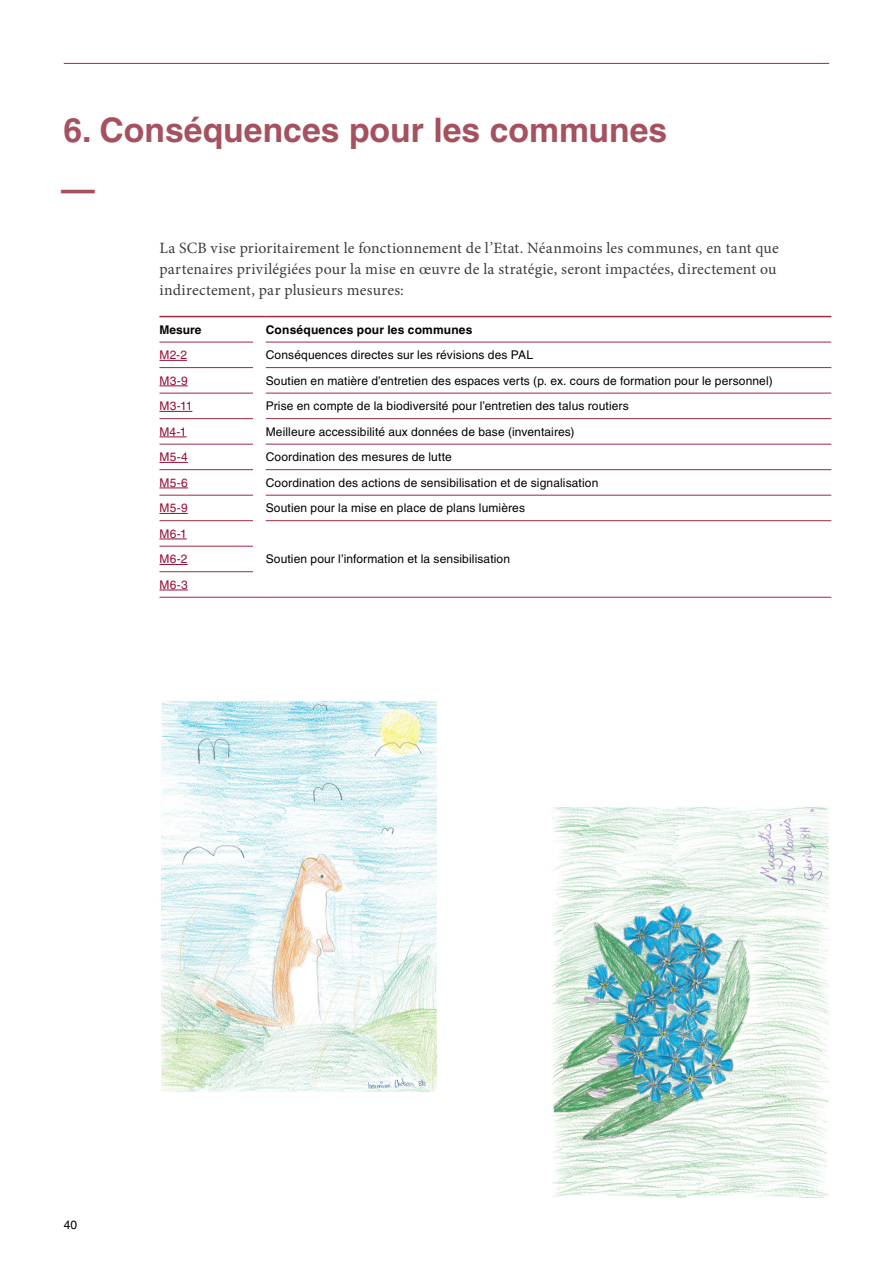
<style>
.page{position:relative;width:893px;height:1263px;background:#fff}
.page>*{position:absolute;margin:0;border:0;box-sizing:border-box;transform-origin:0 0}
.t1{font:700 33.75px/58.5px "Helvetica LT Pro";color:#a5515f}
.t2{font:15.75px/21px "Minion Pro";letter-spacing:.01em;color:#3c3c3b}
.t3{font:12px "Helvetica LT Pro";letter-spacing:.01em;color:#000}
.t4{font:12px/25.5px "Helvetica LT Pro";letter-spacing:.02em;color:#970d34}
.t5{font:700 12px "Helvetica LT Pro";letter-spacing:.015em;color:#000}
</style>
<div class="page">
<hr style="left:64px;top:63px;width:765px;height:1px;background:#9e2943">
<hr style="left:159px;top:342px;width:94px;height:1px;background:#9e2943">
<hr style="left:266px;top:342px;width:565px;height:1px;background:#9e2943">
<hr style="left:159px;top:367px;width:94px;height:1px;background:#9e2943">
<hr style="left:266px;top:367px;width:565px;height:1px;background:#9e2943">
<hr style="left:159px;top:393px;width:94px;height:1px;background:#9e2943">
<hr style="left:266px;top:393px;width:565px;height:1px;background:#9e2943">
<hr style="left:159px;top:418px;width:94px;height:1px;background:#9e2943">
<hr style="left:266px;top:418px;width:565px;height:1px;background:#9e2943">
<hr style="left:159px;top:444px;width:94px;height:1px;background:#9e2943">
<hr style="left:266px;top:444px;width:565px;height:1px;background:#9e2943">
<hr style="left:159px;top:469px;width:94px;height:1px;background:#9e2943">
<hr style="left:266px;top:469px;width:565px;height:1px;background:#9e2943">
<hr style="left:159px;top:495px;width:94px;height:1px;background:#9e2943">
<hr style="left:266px;top:495px;width:565px;height:1px;background:#9e2943">
<hr style="left:159px;top:520px;width:94px;height:1px;background:#9e2943">
<hr style="left:266px;top:520px;width:565px;height:1px;background:#9e2943">
<hr style="left:159px;top:546px;width:94px;height:1px;background:#9e2943">
<hr style="left:159px;top:571px;width:94px;height:1px;background:#9e2943">
<hr style="left:159px;top:316px;width:94px;height:1px;background:#9e2943">
<svg style="left:253px;top:316px;width:13px;height:1px"></svg>
<hr style="left:266px;top:316px;width:565px;height:1px;background:#9e2943">
<hr style="left:159px;top:597px;width:94px;height:1px;background:#9e2943">
<svg style="left:253px;top:597px;width:13px;height:1px"></svg>
<hr style="left:266px;top:597px;width:565px;height:1px;background:#9e2943">
<svg style="left:159px;top:360px;width:28px;height:1px"></svg>
<svg style="left:159px;top:386px;width:29px;height:1px"></svg>
<hr style="left:159px;top:411px;width:33px;height:1px;background:#970d34">
<svg style="left:159px;top:437px;width:28px;height:1px"></svg>
<svg style="left:159px;top:462px;width:29px;height:1px"></svg>
<svg style="left:159px;top:488px;width:29px;height:1px"></svg>
<svg style="left:159px;top:513px;width:29px;height:1px"></svg>
<svg style="left:159px;top:539px;width:28px;height:1px"></svg>
<svg style="left:159px;top:564px;width:29px;height:1px"></svg>
<svg style="left:159px;top:590px;width:29px;height:1px"></svg>
<img style="left:161px;top:701px;width:276px;height:391px">
<img style="left:552px;top:807px;width:277px;height:391px">
<h1 class="t1" style="left:61px;top:101px;width:607px">6. Conséquences pour les communes —</h1>
<h2 class="t2" style="left:159px;top:237px;width:621px">La SCB vise prioritairement le fonctionnement de l’Etat. Néanmoins les communes, en tant que partenaires privilégiées pour la mise en œuvre de la stratégie, seront impactées, directement ou indirectement, par plusieurs mesures:</h2>
<p class="t5" style="left:159px;top:322px;width:44px">Mesure</p>
<p class="t5" style="left:266px;top:322px;width:208px">Conséquences pour les communes</p>
<p class="t4" style="left:159px;top:342px;width:29px">M2-2</p>
<p class="t3" style="left:266px;top:348px;width:269px">Conséquences directes sur les révisions des PAL</p>
<p class="t4" style="left:159px;top:368px;width:30px">M3-9</p>
<p class="t3" style="left:266px;top:373px;width:508px">Soutien en matière d’entretien des espaces verts (p. ex. cours de formation pour le personnel)</p>
<p class="t4" style="left:159px;top:393px;width:34px">M3-11</p>
<p class="t3" style="left:266px;top:399px;width:365px">Prise en compte de la biodiversité pour l’entretien des talus routiers</p>
<p class="t4" style="left:159px;top:419px;width:29px">M4-1</p>
<p class="t3" style="left:266px;top:424px;width:310px">Meilleure accessibilité aux données de base (inventaires)</p>
<p class="t4" style="left:159px;top:444px;width:30px">M5-4</p>
<p class="t3" style="left:266px;top:450px;width:188px">Coordination des mesures de lutte</p>
<p class="t4" style="left:159px;top:470px;width:30px">M5-6</p>
<p class="t3" style="left:266px;top:475px;width:334px">Coordination des actions de sensibilisation et de signalisation</p>
<p class="t4" style="left:159px;top:495px;width:30px">M5-9</p>
<p class="t3" style="left:266px;top:501px;width:261px">Soutien pour la mise en place de plans lumières</p>
<p class="t4" style="left:159px;top:521px;width:30px">M6-1<br>M6-2</p>
<p class="t3" style="left:266px;top:552px;width:246px">Soutien pour l’information et la sensibilisation</p>
<p class="t4" style="left:159px;top:572px;width:30px">M6-3</p>
<p class="t3" style="left:64px;top:1218px;width:15px">40</p>
</div>
